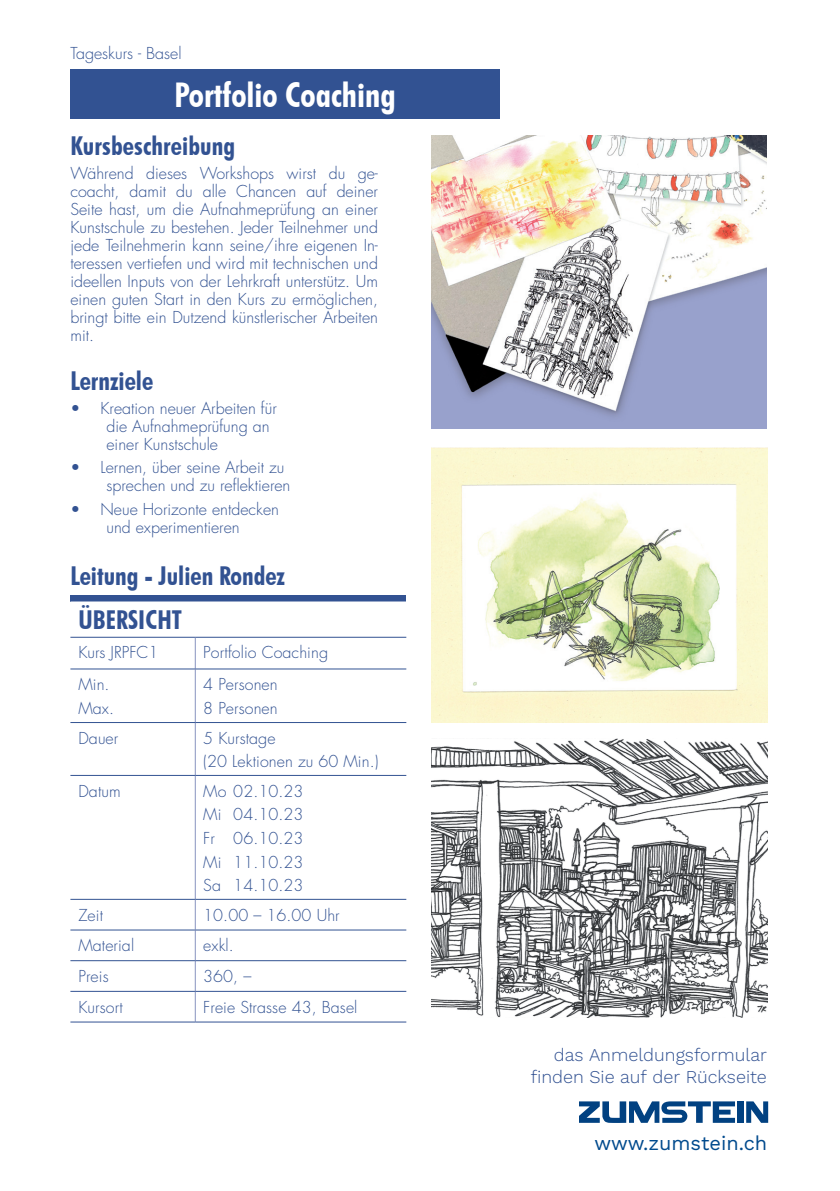
<style>
.page{position:relative;width:840px;height:1191px;background:#fff}
.page>*{position:absolute;margin:0;border:0;box-sizing:border-box;transform-origin:0 0}
.t1{font:67.4px "Zumstein";color:#014181}
.t2{font:700 condensed 34px "Futura BT";color:#fff}
.t3{font:700 condensed 26px/44.8px "Futura BT";color:#325292}
.t4{font:20px "Work Sans";color:#004a8d}
.t5{font:300 18px/21.6px "Work Sans";color:#325292;text-align:right}
.t6{font:300 16px/18px "Futura Std";color:#325292}
</style>
<div class="page">
<div style="left:70px;top:595px;width:336px;height:6px;background:#325292"></div>
<svg style="left:70px;top:601px;width:336px;height:420px"></svg>
<hr style="left:70px;top:637px;width:125px;height:1px;background:#325292">
<hr style="left:195px;top:637px;width:1px;height:31px;background:#8893bf">
<hr style="left:195px;top:637px;width:211px;height:1px;background:#325292">
<hr style="left:70px;top:668px;width:125px;height:1px;background:#325292">
<hr style="left:195px;top:669px;width:1px;height:53px;background:#8893bf">
<hr style="left:195px;top:668px;width:211px;height:1px;background:#325292">
<hr style="left:70px;top:722px;width:125px;height:1px;background:#325292">
<hr style="left:195px;top:723px;width:1px;height:52px;background:#8893bf">
<hr style="left:195px;top:722px;width:211px;height:1px;background:#325292">
<hr style="left:70px;top:775px;width:125px;height:1px;background:#325292">
<hr style="left:70px;top:899px;width:125px;height:1px;background:#325292">
<hr style="left:70px;top:929px;width:125px;height:1px;background:#325292">
<hr style="left:70px;top:960px;width:125px;height:1px;background:#325292">
<hr style="left:70px;top:991px;width:125px;height:1px;background:#325292">
<hr style="left:70px;top:1021px;width:125px;height:1px;background:#325292">
<hr style="left:195px;top:775px;width:1px;height:124px;background:#8893bf">
<hr style="left:195px;top:899px;width:1px;height:30px;background:#8893bf">
<hr style="left:195px;top:930px;width:1px;height:30px;background:#8893bf">
<hr style="left:195px;top:961px;width:1px;height:30px;background:#8893bf">
<hr style="left:195px;top:991px;width:1px;height:30px;background:#8893bf">
<hr style="left:195px;top:775px;width:211px;height:1px;background:#325292">
<hr style="left:195px;top:899px;width:211px;height:1px;background:#325292">
<hr style="left:195px;top:929px;width:211px;height:1px;background:#325292">
<hr style="left:195px;top:960px;width:211px;height:1px;background:#325292">
<hr style="left:195px;top:991px;width:211px;height:1px;background:#325292">
<hr style="left:195px;top:1021px;width:211px;height:1px;background:#325292">
<div style="left:70px;top:69px;width:429px;height:50px;background:#325292"></div>
<img style="left:431px;top:738px;width:335px;height:280px">
<img style="left:431px;top:447px;width:335px;height:275px">
<img style="left:431px;top:135px;width:335px;height:293px">
<p class="t6" style="left:70px;top:44px;width:112px">Tageskurs - Basel</p>
<h2 class="t2" style="left:174px;top:74px;width:222px">Portfolio Coaching</h2>
<h3 class="t3" style="left:70px;top:123px;width:166px">Kursbeschreibung</h3>
<p class="t6" style="left:70px;top:164px;width:309px;text-align:justify">Während dieses Workshops wirst du ge&shy;coacht, damit du alle Chancen auf deiner Seite hast, um die Aufnahmeprüfung an einer Kunstschule zu bestehen. Jeder Teilnehmer und jede Teilnehmerin kann seine/ihre eigenen In&shy;teressen vertiefen und wird mit technischen und ideellen Inputs von der Lehrkraft unterstütz. Um einen guten Start in den Kurs zu ermöglichen, bringt bitte ein Dutzend künstlerischer Arbeiten mit.</p>
<h3 class="t3" style="left:70px;top:358px;width:84px">Lernziele</h3>
<p class="t6" style="left:106px;top:399px;width:172px;text-indent:-36px">• Kreation neuer Arbeiten für die Aufnahmeprüfung an einer Kunstschule</p>
<p class="t6" style="left:106px;top:459px;width:185px;text-indent:-36px">• Lernen, über seine Arbeit zu sprechen und zu reflektieren</p>
<p class="t6" style="left:70px;top:501px;width:210px;text-align:center">• Neue Horizonte entdecken und experimentieren</p>
<h3 class="t3" style="left:78px;top:552px;width:208px;text-indent:-8px">Leitung - Julien Rondez<br>ÜBERSICHT</h3>
<p class="t6" style="left:78px;top:644px;width:81px">Kurs JRPFC1</p>
<p class="t6" style="left:203px;top:644px;width:126px">Portfolio Coaching</p>
<p class="t6" style="left:78px;top:673px;width:37px;line-height:23.6px">Min.<br>Max.</p>
<p class="t6" style="left:203px;top:673px;width:76px;line-height:23.6px">4 Personen<br>8 Personen</p>
<p class="t6" style="left:78px;top:729px;width:41px">Dauer</p>
<p class="t6" style="left:203px;top:726px;width:177px;line-height:23.6px">5 Kurstage<br>(20 Lektionen zu 60 Min.)</p>
<p class="t6" style="left:78px;top:782px;width:44px">Datum</p>
<p class="t6" style="left:203px;top:779px;width:101px;line-height:23.6px;text-align:justify">Mo 02.10.23<br>Mi 04.10.23<br>Fr 06.10.23<br>Mi 11.10.23<br>Sa 14.10.23</p>
<p class="t6" style="left:78px;top:906px;width:26px">Zeit</p>
<p class="t6" style="left:203px;top:906px;width:138px">10.00 – 16.00 Uhr</p>
<p class="t6" style="left:78px;top:936px;width:57px">Material</p>
<p class="t6" style="left:203px;top:936px;width:32px">exkl.</p>
<p class="t6" style="left:78px;top:967px;width:32px">Preis</p>
<p class="t6" style="left:203px;top:967px;width:50px">360, –</p>
<p class="t6" style="left:78px;top:998px;width:46px">Kursort</p>
<p class="t6" style="left:203px;top:998px;width:156px">Freie Strasse 43, Basel</p>
<p class="t5" style="left:530px;top:1043px;width:237px">das Anmeldungsformular finden Sie auf der Rückseite</p>
<h1 class="t1" style="left:575px;top:1060px;width:195px">ZUMSTEIN</h1>
<p class="t4" style="left:594px;top:1128px;width:174px">www.zumstein.ch</p>
</div>
